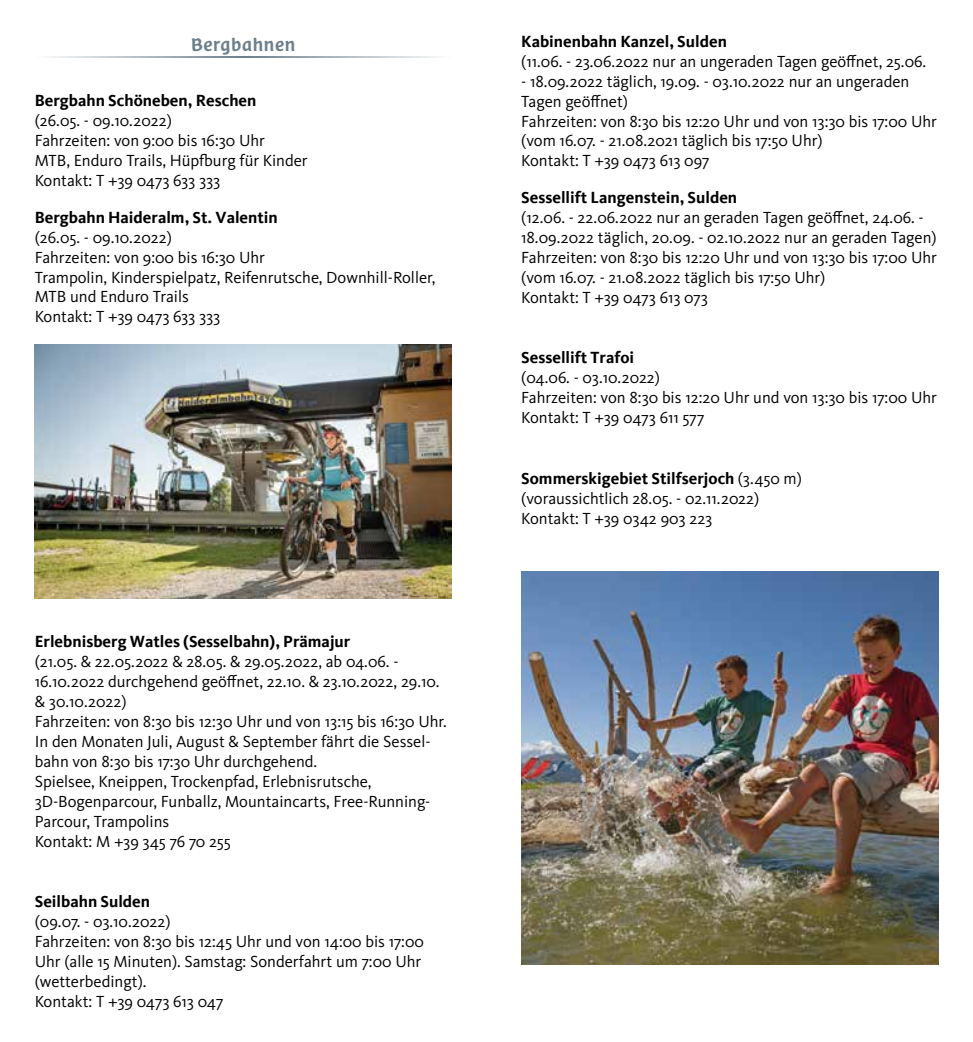
<style>
.page{position:relative;width:973px;height:1042px;background:#fff}
.page>*{position:absolute;margin:0;border:0;box-sizing:border-box;transform-origin:0 0}
.t1{font:21px "Suedtirol Pro";color:#6d7f8d}
.t2{font:16.62px/19.9px "Kievit OT";color:#000}
.t3{font:700 16.62px "Kievit";color:#000}
.s1{font-family:"Kievit OT";font-weight:400}
</style>
<div class="page">
<svg style="left:49px;top:57px;width:389px;height:1px"></svg>
<img style="left:35px;top:344px;width:416px;height:255px">
<img style="left:521px;top:572px;width:417px;height:392px">
<p class="t1" style="left:191px;top:32px;width:106px">Bergbahnen</p>
<p class="t3" style="left:35px;top:91px;width:223px">Bergbahn Schöneben, Reschen</p>
<p class="t2" style="left:35px;top:111px;width:274px">(26.05. - 09.10.2022)<br>Fahrzeiten: von 9:00 bis 16:30 Uhr<br>MTB, Enduro Trails, Hüpfburg für Kinder<br>Kontakt: T +39 0473 633 333</p>
<p class="t3" style="left:35px;top:207px;width:244px">Bergbahn Haideralm, St. Valentin</p>
<p class="t2" style="left:35px;top:227px;width:402px">(26.05. - 09.10.2022)<br>Fahrzeiten: von 9:00 bis 16:30 Uhr<br>Trampolin, Kinderspielpatz, Reifenrutsche, Downhill-Roller, MTB und Enduro Trails<br>Kontakt: T +39 0473 633 333</p>
<p class="t3" style="left:35px;top:632px;width:317px">Erlebnisberg Watles (Sesselbahn), Prämajur</p>
<p class="t2" style="left:35px;top:652px;width:413px">(21.05. &amp; 22.05.2022 &amp; 28.05. &amp; 29.05.2022, ab 04.06. - 16.10.2022 durchgehend geöffnet, 22.10. &amp; 23.10.2022, 29.10. &amp; 30.10.2022)<br>Fahrzeiten: von 8:30 bis 12:30 Uhr und von 13:15 bis 16:30 Uhr.<br>In den Monaten Juli, August &amp; September fährt die Sessel&shy;bahn von 8:30 bis 17:30 Uhr durchgehend.<br>Spielsee, Kneippen, Trockenpfad, Erlebnisrutsche, 3D-Bogenparcour, Funballz, Mountaincarts, Free-Running-Parcour, Trampolins<br>Kontakt: M +39 345 76 70 255</p>
<p class="t3" style="left:35px;top:892px;width:117px">Seilbahn Sulden</p>
<p class="t2" style="left:35px;top:912px;width:390px">(09.07. - 03.10.2022)<br>Fahrzeiten: von 8:30 bis 12:45 Uhr und von 14:00 bis 17:00<br>Uhr (alle 15 Minuten). Samstag: Sonderfahrt um 7:00 Uhr (wetterbedingt).<br>Kontakt: T +39 0473 613 047</p>
<p class="t3" style="left:521px;top:31px;width:207px">Kabinenbahn Kanzel, Sulden</p>
<p class="t2" style="left:521px;top:51px;width:406px">(11.06. - 23.06.2022 nur an ungeraden Tagen geöffnet, 25.06.</p>
<p class="t2" style="left:521px;top:71px;width:417px">- 18.09.2022 täglich, 19.09. - 03.10.2022 nur an ungeraden Tagen geöffnet)<br>Fahrzeiten: von 8:30 bis 12:20 Uhr und von 13:30 bis 17:00 Uhr (vom 16.07. - 21.08.2021 täglich bis 17:50 Uhr)<br>Kontakt: T +39 0473 613 097</p>
<p class="t3" style="left:521px;top:188px;width:217px">Sessellift Langenstein, Sulden</p>
<p class="t2" style="left:521px;top:208px;width:417px">(12.06. - 22.06.2022 nur an geraden Tagen geöffnet, 24.06. - 18.09.2022 täglich, 20.09. - 02.10.2022 nur an geraden Tagen)<br>Fahrzeiten: von 8:30 bis 12:20 Uhr und von 13:30 bis 17:00 Uhr (vom 16.07. - 21.08.2022 täglich bis 17:50 Uhr)<br>Kontakt: T +39 0473 613 073</p>
<p class="t3" style="left:521px;top:348px;width:114px">Sessellift Trafoi</p>
<p class="t2" style="left:521px;top:368px;width:417px">(04.06. - 03.10.2022)<br>Fahrzeiten: von 8:30 bis 12:20 Uhr und von 13:30 bis 17:00 Uhr<br>Kontakt: T +39 0473 611 577</p>
<p class="t3" style="left:521px;top:468px;width:282px">Sommerskigebiet Stilfserjoch <span class="s1">(3.450 m)</span></p>
<p class="t2" style="left:521px;top:488px;width:240px">(voraussichtlich 28.05. - 02.11.2022)<br>Kontakt: T +39 0342 903 223</p>
</div>
